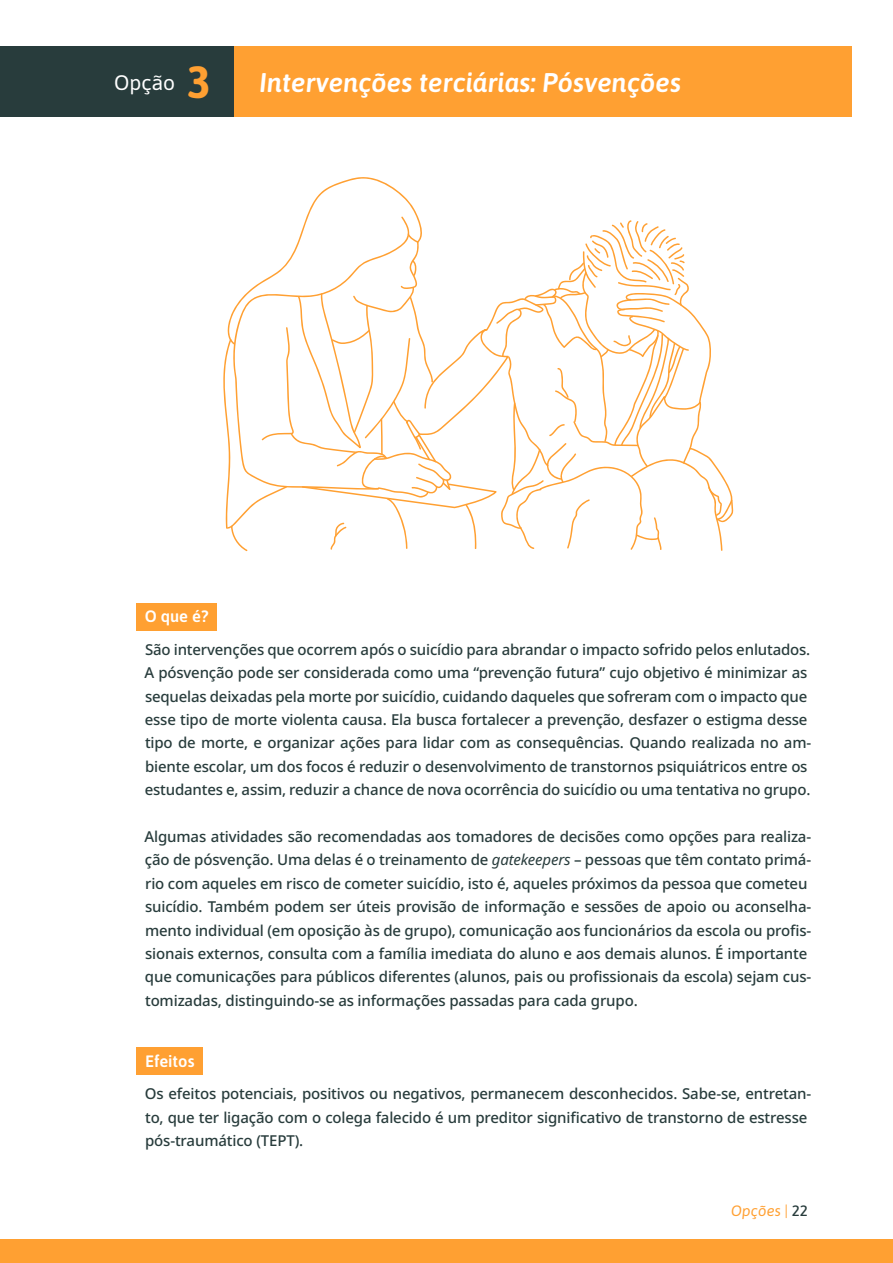
<style>
.page{position:relative;width:893px;height:1263px;background:#fff}
.page>*{position:absolute;margin:0;border:0;box-sizing:border-box;transform-origin:0 0}
.t1{font:italic 600 27px "Asap";color:#fff}
.t2{font:600 16.5px "Asap";color:#fff}
.t3{font:500 15px/23.4px "Noto Sans";letter-spacing:-.01em;color:#283c3c}
.t4{font:italic 15px "Asap";color:#ffa032}
.s1{font-weight:400;font-style:normal;font-size:21px}
.s2{font-weight:700;font-style:normal;font-size:45px;color:#ffa032}
.s3{font-weight:400;font-style:italic}
.s4{font-weight:500;font-style:normal;color:#283c3c}
</style>
<div class="page">
<div style="left:0;top:1239px;width:893px;height:24px;background:#ffa032"></div>
<div style="left:0;top:47px;width:234px;height:70px;background:#283c3c"></div>
<div style="left:234px;top:47px;width:617px;height:70px;background:#ffa032"></div>
<div style="left:136px;top:603px;width:80px;height:28px;background:#ffa032"></div>
<div style="left:136px;top:1048px;width:67px;height:27px;background:#ffa032"></div>
<svg style="left:223px;top:177px;width:510px;height:374px"></svg>
<h1 class="t1" style="left:114px;top:64px;width:569px"><span class="s1">Opção</span> <span class="s2">3</span> Intervenções terciárias: Pósvenções</h1>
<p class="t2" style="left:145px;top:605px;width:65px">O que é?</p>
<p class="t3" style="left:144px;top:638px;width:668px">São intervenções que ocorrem após o suicídio para abrandar o impacto sofrido pelos enlutados.<br>A pósvenção pode ser considerada como uma “prevenção futura” cujo objetivo é minimizar as sequelas deixadas pela morte por suicídio, cuidando daqueles que sofreram com o impacto que esse tipo de morte violenta causa. Ela busca fortalecer a prevenção, desfazer o estigma desse tipo de morte, e organizar ações para lidar com as consequências. Quando realizada no am&shy;biente escolar, um dos focos é reduzir o desenvolvimento de transtornos psiquiátricos entre os estudantes e, assim, reduzir a chance de nova ocorrência do suicídio ou uma tentativa no grupo.</p>
<p class="t3" style="left:144px;top:825px;width:668px">Algumas atividades são recomendadas aos tomadores de decisões como opções para realiza&shy;ção de pósvenção. Uma delas é o treinamento de <span class="s3">gatekeepers</span> – pessoas que têm contato primá&shy;rio com aqueles em risco de cometer suicídio, isto é, aqueles próximos da pessoa que cometeu suicídio. Também podem ser úteis provisão de informação e sessões de apoio ou aconselha&shy;mento individual (em oposição às de grupo), comunicação aos funcionários da escola ou profis&shy;sionais externos, consulta com a família imediata do aluno e aos demais alunos. É importante que comunicações para públicos diferentes (alunos, pais ou profissionais da escola) sejam cus&shy;tomizadas, distinguindo-se as informações passadas para cada grupo.</p>
<p class="t2" style="left:145px;top:1049px;width:51px">Efeitos</p>
<p class="t3" style="left:145px;top:1082px;width:668px">Os efeitos potenciais, positivos ou negativos, permanecem desconhecidos. Sabe-se, entretan&shy;to, que ter ligação com o colega falecido é um preditor significativo de transtorno de estresse pós-traumático (TEPT).</p>
<p class="t4" style="left:731px;top:1201px;width:78px">Opções | <span class="s4">22</span></p>
</div>
